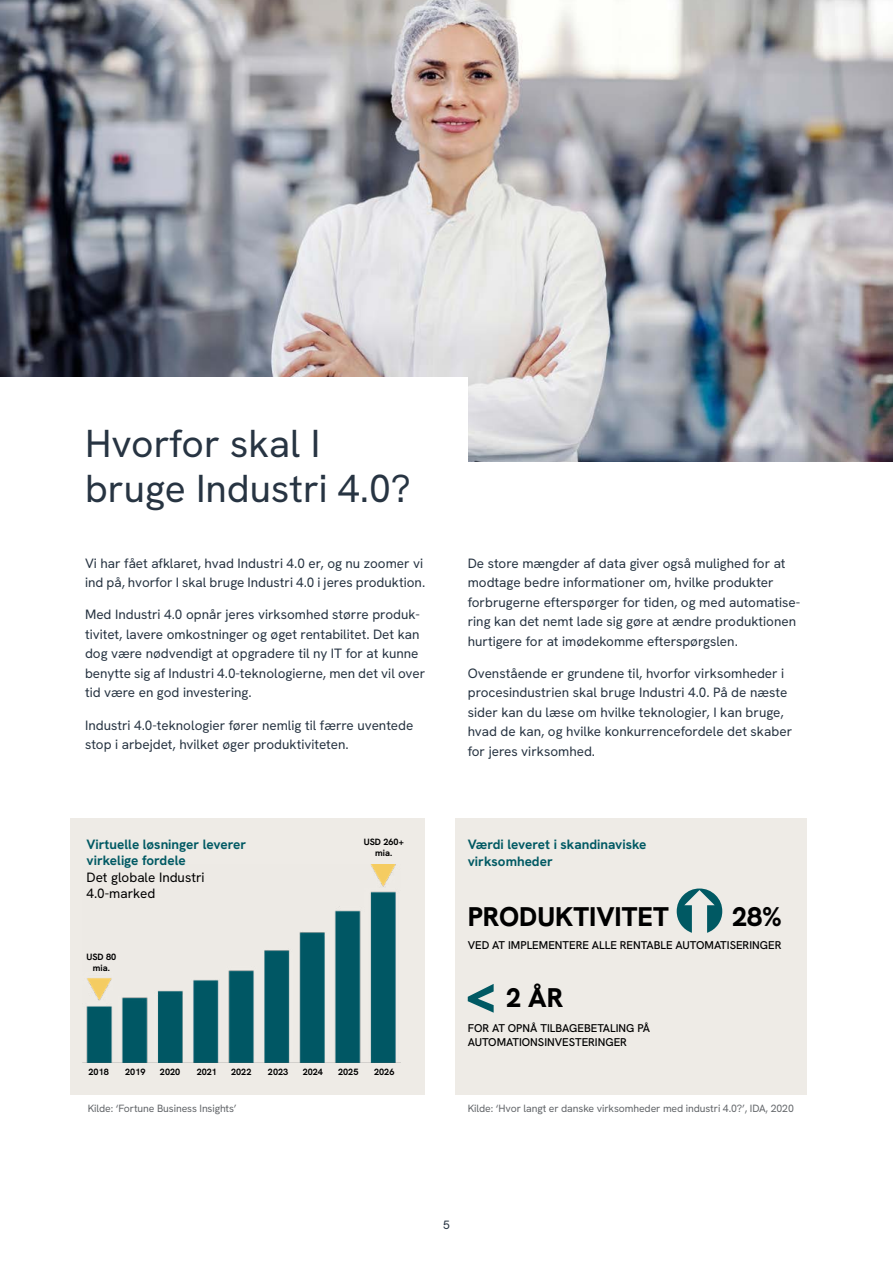
<style>
.page{position:relative;width:893px;height:1263px;background:#fff}
.page>*{position:absolute;margin:0;border:0;box-sizing:border-box;transform-origin:0 0}
.t1{font:39px/45px "Hanken Grotesk";color:#273442}
.t2{font:800 27px "Hanken Grotesk";color:#000}
.t3{font:13.5px/19.5px "Hanken Grotesk";color:#273442}
.t4{font:700 13.5px/16.2px "Hanken Grotesk";color:#005963}
.t5{font:13.5px/16.2px "Hanken Grotesk";color:#000}
.t6{font:12px "Hanken Grotesk";color:#273442}
.t7{font:500 11.25px/13.5px "Hanken Grotesk";color:#000}
.t8{font:10.5px "Hanken Grotesk";letter-spacing:-.01em;color:#63666a}
.t9{font:700 9.15px/10.9px "Hanken Grotesk";color:#000;text-align:center}
</style>
<div class="page">
<img style="left:0;top:0;width:893px;height:461px">
<div style="left:0;top:377px;width:468px;height:108px;background:#fff"></div>
<div style="left:455px;top:818px;width:351px;height:276px;background:#eeebe6"></div>
<div style="left:71px;top:818px;width:354px;height:276px;background:#eeebe6"></div>
<svg style="left:468px;top:984px;width:26px;height:29px"></svg>
<img style="left:83px;top:864px;width:318px;height:199px">
<svg style="left:677px;top:888px;width:45px;height:45px"></svg>
<h1 class="t1" style="left:85px;top:420px;width:327px">Hvorfor skal I bruge Industri 4.0?</h1>
<p class="t3" style="left:85px;top:553px;width:342px">Vi har fået afklaret, hvad Industri 4.0 er, og nu zoomer vi ind på, hvorfor I skal bruge Industri 4.0 i jeres produktion.</p>
<p class="t3" style="left:85px;top:605px;width:342px">Med Industri 4.0 opnår jeres virksomhed større produk&shy;tivitet, lavere omkostninger og øget rentabilitet. Det kan dog være nødvendigt at opgradere til ny IT for at kunne benytte sig af Industri 4.0-teknologierne, men det vil over tid være en god investering.</p>
<p class="t3" style="left:85px;top:715px;width:330px">Industri 4.0-teknologier fører nemlig til færre uventede stop i arbejdet, hvilket øger produktiviteten.</p>
<p class="t4" style="left:87px;top:836px;width:161px">Virtuelle løsninger leverer virkelige fordele</p>
<p class="t5" style="left:87px;top:868px;width:120px">Det globale Industri<br>4.0-marked</p>
<p class="t9" style="left:86px;top:951px;width:31px">USD 80 mia.</p>
<p class="t9" style="left:364px;top:836px;width:42px">USD 260+ mia.</p>
<p class="t9" style="left:89px;top:1066px;width:22px">2018</p>
<p class="t9" style="left:125px;top:1066px;width:22px">2019</p>
<p class="t9" style="left:160px;top:1066px;width:22px">2020</p>
<p class="t9" style="left:197px;top:1066px;width:22px">2021</p>
<p class="t9" style="left:231px;top:1066px;width:22px">2022</p>
<p class="t9" style="left:268px;top:1066px;width:22px">2023</p>
<p class="t9" style="left:303px;top:1066px;width:22px">2024</p>
<p class="t9" style="left:338px;top:1066px;width:22px">2025</p>
<p class="t9" style="left:374px;top:1066px;width:22px">2026</p>
<p class="t8" style="left:88px;top:1102px;width:150px">Kilde: ‘Fortune Business Insights’</p>
<p class="t3" style="left:468px;top:553px;width:334px">De store mængder af data giver også mulighed for at modtage bedre informationer om, hvilke produkter forbrugerne efterspørger for tiden, og med automatise&shy;ring kan det nemt lade sig gøre at ændre produktionen hurtigere for at imødekomme efterspørgslen.</p>
<p class="t3" style="left:468px;top:663px;width:326px">Ovenstående er grundene til, hvorfor virksomheder i procesindustrien skal bruge Industri 4.0. På de næste sider kan du læse om hvilke teknologier, I kan bruge, hvad de kan, og hvilke konkurrencefordele det skaber for jeres virksomhed.</p>
<p class="t4" style="left:468px;top:836px;width:180px">Værdi leveret i skandinaviske virksomheder</p>
<h2 class="t2" style="left:468px;top:899px;width:203px">PRODUKTIVITET</h2>
<h2 class="t2" style="left:732px;top:899px;width:51px">28%</h2>
<p class="t7" style="left:468px;top:938px;width:315px">VED AT IMPLEMENTERE ALLE RENTABLE AUTOMATISERINGER</p>
<h2 class="t2" style="left:506px;top:980px;width:59px">2 ÅR</h2>
<p class="t7" style="left:468px;top:1021px;width:184px">FOR AT OPNÅ TILBAGEBETALING PÅ<br>AUTOMATIONSINVESTERINGER</p>
<p class="t8" style="left:468px;top:1102px;width:328px">Kilde: ‘Hvor langt er danske virksomheder med industri 4.0?’, IDA, 2020</p>
<p class="t6" style="left:443px;top:1217px;width:8px">5</p>
</div>
